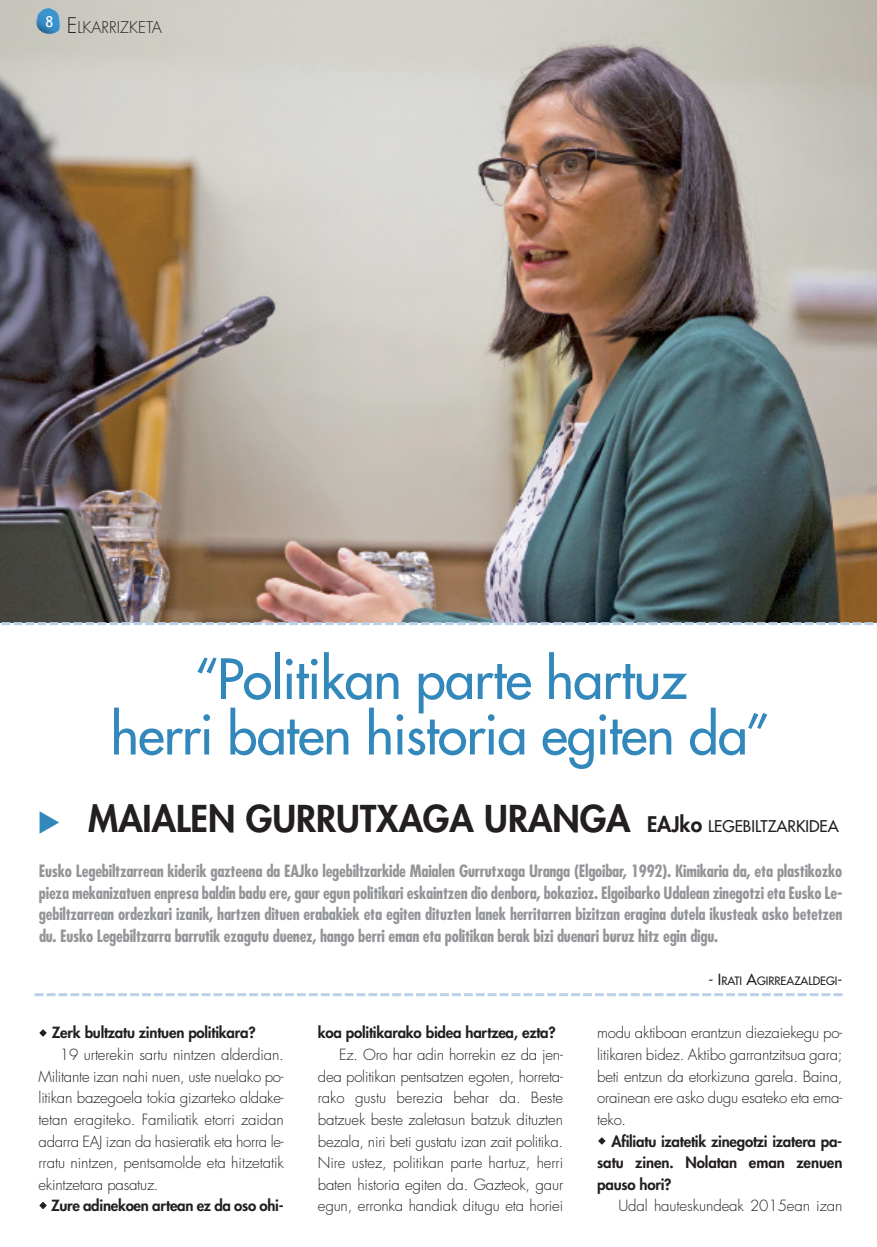
<style>
.page{position:relative;width:877px;height:1247px;background:#fff}
.page>*{position:absolute;margin:0;border:0;box-sizing:border-box;transform-origin:0 0}
.t1{font:54px/55.5px "Futura";letter-spacing:-.015em;color:#3287bb;text-align:center}
.t2{font:800 36px "Futura";color:#231f20}
.t3{font:700 condensed 16.5px/21.6px "Futura";letter-spacing:-.015em;color:#939598;text-align:justify}
.t4{font:300 15.75px "Futura";color:#231f20}
.t5{font:300 15px/21.6px "Futura";letter-spacing:-.01em;color:#231f20;text-align:justify}
.t6{font:800 15px/21.6px "Futura";letter-spacing:-.015em;color:#231f20;text-align:justify}
.t7{font:11.25px "Futura";color:#231f20}
.s1{font-size:21px}
.s2{color:#3287bb}
.s3{font-weight:400;font-size:15.75px}
.s4{font-size:15px}
</style>
<div class="page">
<img style="left:0;top:0;width:877px;height:622px">
<svg style="left:0;top:622px;width:877px;height:3px;background:#bdcbdb"></svg>
<img style="left:36px;top:8px;width:24px;height:26px">
<svg style="left:34px;top:993px;width:808px;height:3px"></svg>
<p class="t4" style="left:45px;top:20px;width:118px"><sup>8</sup> <span class="s1">E</span>LKARRIZKETA</p>
<h1 class="t1" style="left:111px;top:655px;width:661px">“Politikan parte hartuz<br>herri baten historia egiten da”</h1>
<h2 class="t2" style="left:38px;top:802px;width:803px"><span class="s2">◆</span> MAIALEN GURRUTXAGA URANGA <span class="s1">EAJko</span> <span class="s3">LEGEBILTZARKIDEA</span></h2>
<p class="t3" style="left:39px;top:861px;width:805px">Eusko Legebiltzarrean kiderik gazteena da EAJko legebiltzarkide Maialen Gurrutxaga Uranga (Elgoibar, 1992). Kimikaria da, eta plastikozko pieza mekanizatuen enpresa baldin badu ere, gaur egun politikari eskaintzen dio denbora, bokazioz. Elgoibarko Udalean zinegotzi eta Eusko Le&shy;gebiltzarrean ordezkari izanik, hartzen dituen erabakiek eta egiten dituzten lanek herritarren bizitzan eragina dutela ikusteak asko betetzen du. Eusko Legebiltzarra barrutik ezagutu duenez, hango berri eman eta politikan berak bizi duenari buruz hitz egin digu.</p>
<p class="t6" style="left:52px;top:1023px;width:205px">Zerk bultzatu zintuen politikara?</p>
<p class="t5" style="left:39px;top:1045px;width:247px;text-indent:21px">19 urterekin sartu nintzen alderdian.<br>Militante izan nahi nuen, uste nuelako po&shy;litikan bazegoela tokia gizarteko aldake&shy;tetan eragiteko. Familiatik etorri zaidan adarra EAJ izan da hasieratik eta horra le&shy;rratu nintzen, pentsamolde eta hitzetatik ekintzetara pasatuz.</p>
<p class="t6" style="left:51px;top:1196px;width:234px">Zure adinekoen artean ez da oso ohi-</p>
<p class="t6" style="left:318px;top:1023px;width:239px">koa politikarako bidea hartzea, ezta?</p>
<p class="t5" style="left:318px;top:1045px;width:247px;text-indent:21px">Ez. Oro har adin horrekin ez da jen&shy;dea politikan pentsatzen egoten, horreta&shy;rako gustu berezia behar da. Beste batzuek beste zaletasun batzuk dituzten bezala, niri beti gustatu izan zait politika.<br>Nire ustez, politikan parte hartuz, herri baten historia egiten da. Gazteok, gaur egun, erronka handiak ditugu eta horiei</p>
<p class="t7" style="left:708px;top:975px;width:135px"><span class="s4">- I</span>RATI <span class="s4">A</span>GIRREAZALDEGI<span class="s4">-</span></p>
<p class="t5" style="left:597px;top:1023px;width:247px">modu aktiboan erantzun diezaiekegu po&shy;litikaren bidez. Aktibo garrantzitsua gara; beti entzun da etorkizuna garela. Baina, orainean ere asko dugu esateko eta ema&shy;teko.</p>
<p class="t6" style="left:597px;top:1131px;width:247px;text-indent:14px">Afiliatu izatetik zinegotzi izatera pa&shy;satu zinen. Nolatan eman zenuen pauso hori?</p>
<p class="t5" style="left:618px;top:1196px;width:225px">Udal hauteskundeak 2015ean izan</p>
</div>
